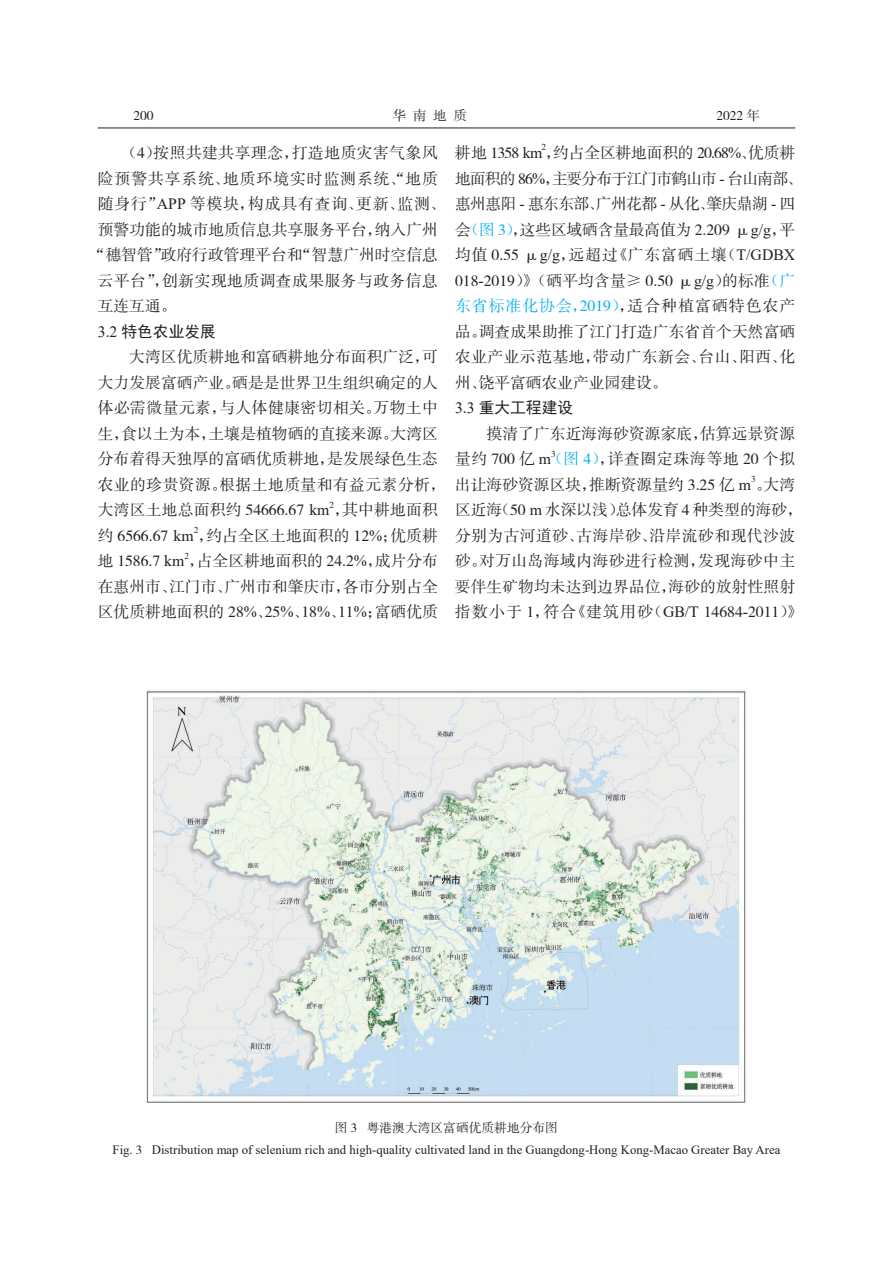
<style>
.page{position:relative;width:893px;height:1263px;background:#fff}
.page>*{position:absolute;margin:0;border:0;box-sizing:border-box;transform-origin:0 0}
.t1{font:15.75px/25.5px "FZSSJW GB1 0";letter-spacing:.005em;color:#231f20}
.t2{font:15.75px/25.5px "FZSSJW GB1 0";letter-spacing:.03em;color:#231f20}
.t3{font:15.75px "FZSSJW GB1 0";letter-spacing:.06em;color:#231f20}
.t4{font:15.75px "FZSSJW GB1 0";letter-spacing:.065em;color:#231f20}
.t5{font:15.75px "FZSSJW GB1 0";letter-spacing:.035em;color:#231f20}
.t6{font:15.75px "Sim Hei";color:#231f20}
.t7{font:13.5px "FZSSJW GB1 0";color:#231f20}
.t8{font:12.75px "Times New Roman";color:#231f20}
.t9{font:12.75px "FZSSJW GB1 0";color:#231f20}
.t10{font:9.15px "FZSSJW GB1 0";color:#231f20}
.s1{font-family:"Fang Song"}
.s2{font-family:"Times New Roman"}
.s3{font-family:"Fang Song";color:#00aeef}
.s4{color:#00aeef}
.s5{font-family:"Sim Sun"}
.s6{font-family:"FZSSJW GB1 0"}
</style>
<div class="page">
<hr style="left:98px;top:128px;width:697px;height:1px;background:#231f20">
<img style="left:147px;top:690px;width:599px;height:412px">
<p class="t7" style="left:133px;top:109px;width:22px">200</p>
<p class="t7" style="left:393px;top:109px;width:76px">华 南 地 质</p>
<p class="t7" style="left:716px;top:109px;width:45px">2022 年</p>
<p class="t5" style="left:121px;top:144px;width:318px"><span class="s1">（</span>4<span class="s1">）</span>按照共建共享理念<span class="s1">，</span>打造地质灾害气象风</p>
<p class="t4" style="left:98px;top:170px;width:342px">险预警共享系统<span class="s1">、</span>地质环境实时监测系统<span class="s1">、“</span>地质</p>
<p class="t3" style="left:98px;top:195px;width:350px">随身行<span class="s1">”</span><span class="s2">APP</span> 等模块<span class="s1">，</span>构成具有查询<span class="s1">、</span>更新<span class="s1">、</span>监测<span class="s1">、</span></p>
<p class="t1" style="left:98px;top:217px;width:342px">预警功能的城市地质信息共享服务平台<span class="s1">，</span>纳入广州</p>
<p class="t1" style="left:90px;top:243px;width:350px"><span class="s1">“</span>穗智管<span class="s1">”</span>政府行政管理平台和<span class="s1">“</span>智慧广州时空信息</p>
<p class="t2" style="left:98px;top:268px;width:342px">云平台<span class="s1">”，</span>创新实现地质调查成果服务与政务信息</p>
<p class="t1" style="left:98px;top:294px;width:80px">互连互通<span class="s1">。</span></p>
<p class="t6" style="left:98px;top:323px;width:120px"><span class="s2">3.2</span> 特色农业发展</p>
<p class="t1" style="left:98px;top:345px;width:350px;text-indent:32px">大湾区优质耕地和富硒耕地分布面积广泛<span class="s1">，</span>可大力发展富硒产业<span class="s1">。</span>硒是是世界卫生组织确定的人体必需微量元素<span class="s1">，</span>与人体健康密切相关<span class="s1">。</span>万物土中生<span class="s1">，</span>食以土为本<span class="s1">，</span>土壤是植物硒的直接来源<span class="s1">。</span>大湾区分布着得天独厚的富硒优质耕地<span class="s1">，</span>是发展绿色生态农业的珍贵资源<span class="s1">。</span>根据土地质量和有益元素分析<span class="s1">，</span>大湾区土地总面积约 54666<span class="s2">.</span>67 <span class="s2">km</span> <span class="s1">，</span>其中耕地面积</p>
<p class="t10" style="left:541px;top:143px;width:6px">2</p>
<p class="t1" style="left:455px;top:166px;width:350px">地面积的 86<span class="s2">%</span><span class="s1">，</span>主要分布于江门市鹤山市 <span class="s2">-</span> 台山南部<span class="s1">、</span>惠州惠阳 <span class="s2">-</span> 惠东东部<span class="s1">、</span>广州花都 <span class="s2">-</span> 从化<span class="s1">、</span>肇庆鼎湖 <span class="s2">-</span> 四会<span class="s3">（</span><span class="s4">图 3</span><span class="s3">）</span><span class="s1">，</span>这些区域硒含量最高值为 2<span class="s2">.</span>209 μ<span class="s2">g/g</span><span class="s1">，</span>平均值 0<span class="s2">.</span>55 μ<span class="s2">g/g</span><span class="s1">，</span>远超过<span class="s1">《</span>广东富硒土壤<span class="s1">（</span><span class="s2">T/GDBX<br></span>018<span class="s2">-</span>2019<span class="s1">）》（</span>硒平均含量<span class="s5">≥</span> 0<span class="s2">.</span>50 μ<span class="s2">g/g</span><span class="s1">）</span>的标准<span class="s3">（</span><span class="s4">广东省标准化协会</span><span class="s3">，</span><span class="s4">2019</span><span class="s3">）</span><span class="s1">，</span>适合种植富硒特色农产品<span class="s1">。</span>调查成果助推了江门打造广东省首个天然富硒农业产业示范基地<span class="s1">，</span>带动广东新会<span class="s1">、</span>台山<span class="s1">、</span>阳西<span class="s1">、</span>化州<span class="s1">、</span>饶平富硒农业产业园建设<span class="s1">。</span></p>
<p class="t6" style="left:455px;top:400px;width:120px"><span class="s2">3.3</span> 重大工程建设</p>
<p class="t1" style="left:455px;top:421px;width:342px;text-align:right">摸清了广东近海海砂资源家底<span class="s1">，</span>估算远景资源<br>量约 700 亿 <span class="s2">m</span><span class="s3">（</span><span class="s4">图 4</span><span class="s3">）</span><span class="s1">，</span>详查圈定珠海等地 20 个拟</p>
<p class="t1" style="left:455px;top:141px;width:342px">耕地 1358 <span class="s2">km</span> <span class="s1">，</span>约占全区耕地面积的 20<span class="s2">.</span>68<span class="s2">%</span><span class="s1">、</span>优质耕</p>
<p class="t10" style="left:551px;top:449px;width:6px">3</p>
<p class="t1" style="left:455px;top:472px;width:342px">出让海砂资源区块<span class="s1">，</span>推断资源量约 3<span class="s2">.</span>25 亿 <span class="s2">m</span> <span class="s1">。</span>大湾</p>
<p class="t10" style="left:751px;top:474px;width:6px">3</p>
<p class="t2" style="left:455px;top:498px;width:350px">区近海<span class="s1">（</span>50 <span class="s2">m</span> 水深以浅<span class="s1">）</span>总体发育 4 种类型的海砂<span class="s1">，</span>分别为古河道砂<span class="s1">、</span>古海岸砂<span class="s1">、</span>沿岸流砂和现代沙波砂<span class="s1">。</span>对万山岛海域内海砂进行检测<span class="s1">，</span>发现海砂中主要伴生矿物均未达到边界品位<span class="s1">，</span>海砂的放射性照射指数小于 1<span class="s1">，</span>符合<span class="s1">《</span>建筑用砂<span class="s1">（</span><span class="s2">GB/T</span> 14684<span class="s2">-</span>2011<span class="s1">）》</span></p>
<p class="t10" style="left:330px;top:500px;width:6px">2</p>
<p class="t1" style="left:98px;top:523px;width:342px">约 6566<span class="s2">.</span>67 <span class="s2">km</span> <span class="s1">，</span>约占全区土地面积的 12<span class="s2">%</span><span class="s1">；</span>优质耕</p>
<p class="t10" style="left:194px;top:525px;width:6px">2</p>
<p class="t1" style="left:98px;top:549px;width:342px">地 1586<span class="s2">.</span>7 <span class="s2">km</span> <span class="s1">，</span>占全区耕地面积的 24<span class="s2">.</span>2<span class="s2">%</span><span class="s1">，</span>成片分布</p>
<p class="t10" style="left:184px;top:551px;width:6px">2</p>
<p class="t1" style="left:98px;top:574px;width:342px">在惠州市<span class="s1">、</span>江门市<span class="s1">、</span>广州市和肇庆市<span class="s1">，</span>各市分别占全区优质耕地面积的 28<span class="s2">%</span><span class="s1">、</span>25<span class="s2">%</span><span class="s1">、</span>18<span class="s2">%</span><span class="s1">、</span>11<span class="s2">%</span><span class="s1">；</span>富硒优质</p>
<p class="t9" style="left:335px;top:1121px;width:225px">图 3 粤港澳大湾区富硒优质耕地分布图</p>
<p class="t8" style="left:113px;top:1141px;width:669px">Fig. <span class="s6">3</span> Distribution map of selenium rich and high-quality cultivated land in the Guangdong-Hong Kong-Macao Greater Bay Area</p>
</div>
